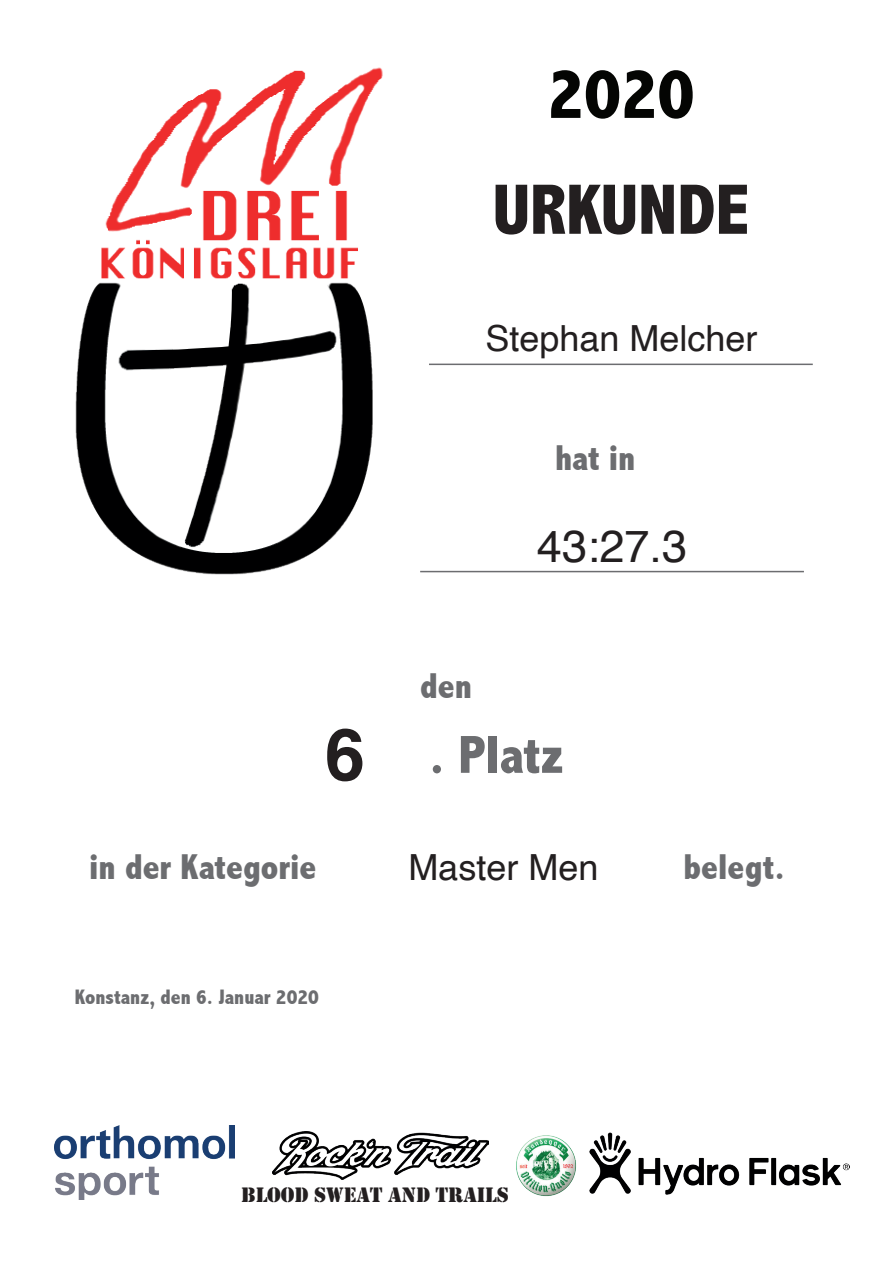
<style>
.page{position:relative;width:893px;height:1263px;background:#fff}
.page>*{position:absolute;margin:0;border:0;box-sizing:border-box;transform-origin:0 0}
.t1{font:800 condensed 72px "Abadi";color:#231f20}
.t2{font:800 condensed 72px "Abadi";color:#040503}
.t3{font:700 72px "Helvetica";color:#231f20}
.t4{font:800 condensed 54px "Abadi";color:#6c6d70}
.t5{font:45px "Helvetica";color:#231f20}
.t6{font:800 condensed 36px "Abadi";color:#6c6d70}
.t7{font:36px "Helvetica";color:#231f20}
.t8{font:21.6px "Stencil";color:#231f20}
.t9{font:800 condensed 21px "Abadi";color:#6c6d70}
</style>
<div class="page">
<hr style="left:429px;top:364px;width:384px;height:1px;background:#6c6d70">
<hr style="left:420px;top:571px;width:384px;height:1px;background:#6c6d70">
<img style="left:75px;top:67px;width:308px;height:508px">
<img style="left:272px;top:1132px;width:216px;height:47px">
<img style="left:516px;top:1135px;width:60px;height:62px">
<img style="left:590px;top:1132px;width:259px;height:62px">
<img style="left:54px;top:1125px;width:181px;height:75px">
<h1 class="t2" style="left:547px;top:52px;width:148px">2020</h1>
<h1 class="t1" style="left:493px;top:168px;width:258px">URKUNDE</h1>
<p class="t7" style="left:485px;top:311px;width:274px">Stephan Melcher</p>
<p class="t6" style="left:555px;top:437px;width:82px">hat in</p>
<h1 class="t3" style="left:325px;top:697px;width:42px">6</h1>
<p class="t5" style="left:537px;top:512px;width:152px">43:27.3</p>
<p class="t6" style="left:420px;top:665px;width:53px">den</p>
<h2 class="t4" style="left:429px;top:723px;width:136px">. Platz</h2>
<p class="t6" style="left:89px;top:846px;width:228px">in der Kategorie</p>
<p class="t6" style="left:683px;top:846px;width:103px">belegt.</p>
<p class="t7" style="left:408px;top:840px;width:192px">Master Men</p>
<p class="t9" style="left:75px;top:985px;width:245px">Konstanz, den 6. Januar 2020</p>
<p class="t8" style="left:241px;top:1182px;width:267px">BLOOD SWEAT AND TRAILS</p>
</div>
